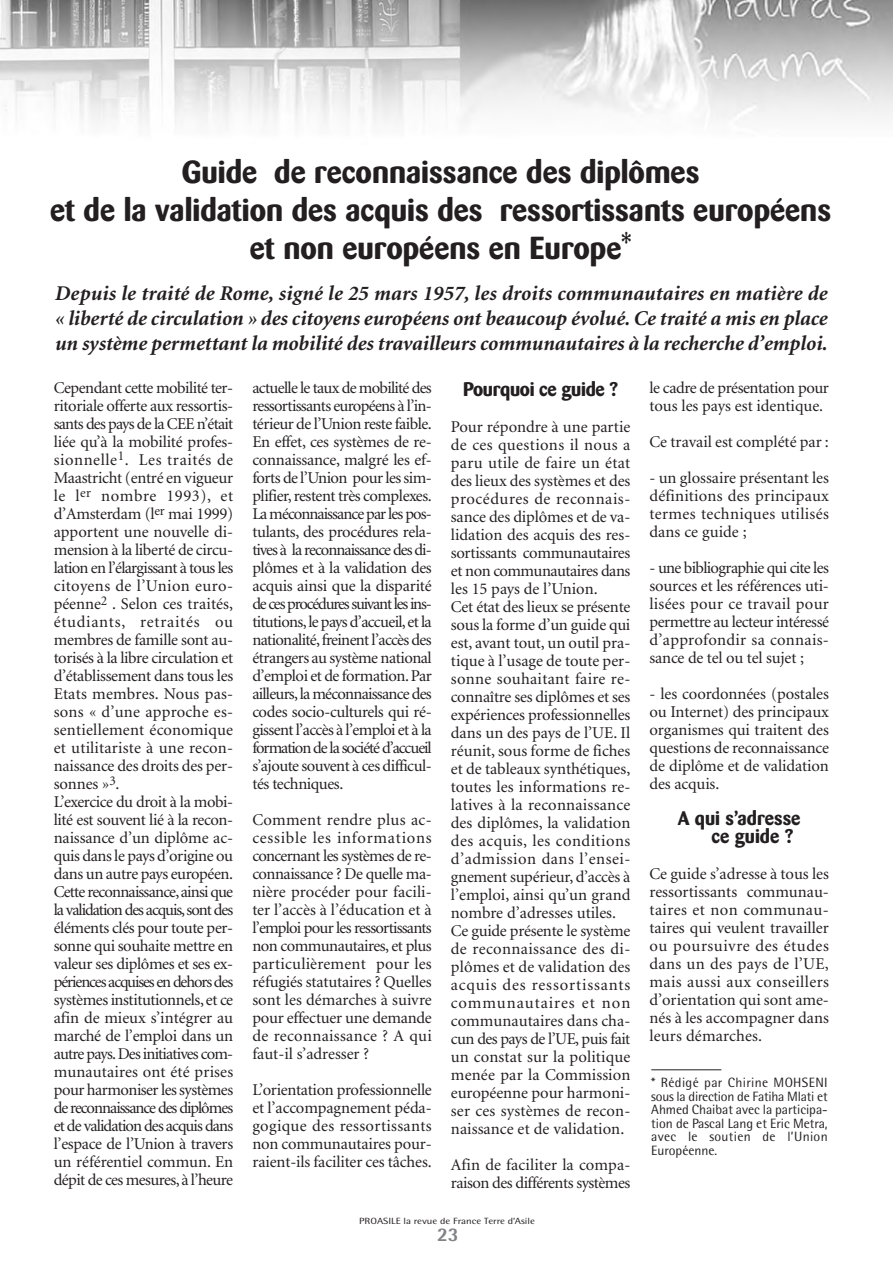
<style>
.page{position:relative;width:893px;height:1263px;background:#fff}
.page>*{position:absolute;margin:0;border:0;box-sizing:border-box;transform-origin:0 0}
.t1{font:700 31.5px/37.8px "Barmeno";color:#231f20;text-align:center}
.t2{font:italic 700 21px/25.2px "Minion";letter-spacing:-.005em;color:#231f20;text-align:justify}
.t3{font:700 19.5px/18px "Barmeno";color:#231f20}
.t4{font:800 19.5px "Rotis Semi Sans";color:#808285}
.t5{font:16.5px/18px "Minion";letter-spacing:-.01em;color:#231f20;text-align:justify}
.t6{font:16.5px/18px "Minion";letter-spacing:-.03em;color:#231f20}
.t7{font:13.5px/13.5px "Rotis Semi Sans";color:#231f20;text-align:justify}
.t8{font:9px "Rotis Semi Sans";color:#231f20;scale:1.2 1}
</style>
<div class="page">
<img style="left:0;top:0;width:893px;height:125px">
<hr style="left:651px;top:1069px;width:70px;height:1px;background:#231f20">
<h1 class="t1" style="left:50px;top:154px;width:782px">Guide de reconnaissance des diplômes<br>et de la validation des acquis des ressortissants européens et non européens en Europe*</h1>
<p class="t2" style="left:55px;top:282px;width:774px">Depuis le traité de Rome, signé le 25 mars 1957, les droits communautaires en matière de « liberté de circulation » des citoyens européens ont beaucoup évolué. Ce traité a mis en place un système permettant la mobilité des travailleurs communautaires à la recherche d’emploi.</p>
<p class="t5" style="left:54px;top:380px;width:181px;text-align:left">Cependant cette mobilité ter&shy;ritoriale offerte aux ressortis&shy;sants des pays de la CEE n’était liée qu’à la mobilité profes&shy;sionnelle<sup>1</sup>. Les traités de<br>Maastricht (entré en vigueur le l<sup>er</sup> nombre 1993), et d’Amsterdam (l<sup>er</sup> mai 1999) apportent une nouvelle di&shy;mension à la liberté de circu&shy;lation en l’élargissant à tous les citoyens de l’Union euro&shy;péenne<sup>2</sup> . Selon ces traités, étudiants, retraités ou membres de famille sont au&shy;torisés à la libre circulation et d’établissement dans tous les<br>Etats membres. Nous pas&shy;sons « d’une approche es&shy;sentiellement économique et utilitariste à une recon&shy;naissance des droits des per&shy;sonnes »<sup>3</sup>.<br>L’exercice du droit à la mobi&shy;lité est souvent lié à la recon&shy;naissance d’un diplôme ac&shy;quis dans le pays d’origine ou dans un autre pays européen.<br>Cette reconnaissance, ainsi que la validation des acquis, sont des éléments clés pour toute per&shy;sonne qui souhaite mettre en valeur ses diplômes et ses ex&shy;périences acquises en dehors des systèmes institutionnels, et ce afin de mieux s’intégrer au marché de l’emploi dans un autre pays. Des initiatives com&shy;munautaires ont été prises pour harmoniser les systèmes de reconnaissance des diplômes et de validation des acquis dans l’espace de l’Union à travers un référentiel commun. En dépit de ces mesures, à l’heure</p>
<p class="t5" style="left:252px;top:380px;width:181px">actuelle le taux de mobilité des ressortissants européens à l’in&shy;térieur de l’Union reste faible.<br>En effet, ces systèmes de re&shy;connaissance, malgré les ef&shy;forts de l’Union pour les sim&shy;plifier, restent très complexes.<br>La méconnaissance par les pos&shy;tulants, des procédures rela&shy;tives à la reconnaissance des di&shy;plômes et à la validation des acquis ainsi que la disparité de ces procédures suivant les ins&shy;titutions, le pays d’accueil, et la nationalité, freinent l’accès des étrangers au système national d’emploi et de formation. Par ailleurs, la méconnaissance des codes socio-culturels qui ré&shy;gissent l’accès à l’emploi et à la formation de la société d’accueil s’ajoute souvent à ces difficul&shy;tés techniques.</p>
<p class="t5" style="left:252px;top:812px;width:181px">Comment rendre plus ac&shy;cessible les informations concernant les systèmes de re&shy;connaissance ? De quelle ma&shy;nière procéder pour facili&shy;ter l’accès à l’éducation et à l’emploi pour les ressortissants non communautaires, et plus particulièrement pour les réfugiés statutaires ? Quelles sont les démarches à suivre pour effectuer une demande de reconnaissance ? A qui faut-il s’adresser ?</p>
<p class="t5" style="left:252px;top:1082px;width:181px">L’orientation professionnelle et l’accompagnement péda&shy;gogique des ressortissants non communautaires pour&shy;raient-ils faciliter ces tâches.</p>
<p class="t3" style="left:463px;top:381px;width:156px">Pourquoi ce guide ?</p>
<p class="t5" style="left:451px;top:419px;width:181px;text-align:left">Pour répondre à une partie de ces questions il nous a paru utile de faire un état des lieux des systèmes et des procédures de reconnais&shy;sance des diplômes et de va&shy;lidation des acquis des res&shy;sortissants communautaires et non communautaires dans les 15 pays de l’Union.<br>Cet état des lieux se présente sous la forme d’un guide qui est, avant tout, un outil pra&shy;tique à l’usage de toute per&shy;sonne souhaitant faire re&shy;connaître ses diplômes et ses expériences professionnelles dans un des pays de l’UE. Il réunit, sous forme de fiches et de tableaux synthétiques, toutes les informations re&shy;latives à la reconnaissance des diplômes, la validation des acquis, les conditions d’admission dans l’ensei&shy;gnement supérieur, d’accès à l’emploi, ainsi qu’un grand nombre d’adresses utiles.<br>Ce guide présente le système de reconnaissance des di&shy;plômes et de validation des acquis des ressortissants communautaires et non communautaires dans cha&shy;cun des pays de l’UE, puis fait un constat sur la politique menée par la Commission européenne pour harmoni&shy;ser ces systèmes de recon&shy;naissance et de validation.</p>
<p class="t6" style="left:451px;top:1157px;width:181px">Afin de faciliter la compa&shy;raison des différents systèmes</p>
<p class="t8" style="left:359px;top:1218px;width:148px">PROASILE la revue de France Terre d’Asile</p>
<p class="t4" style="left:437px;top:1228px;width:23px">23</p>
<p class="t4" style="left:437px;top:1228px;width:23px">16</p>
<p class="t5" style="left:649px;top:380px;width:181px">le cadre de présentation pour tous les pays est identique.</p>
<p class="t5" style="left:649px;top:434px;width:181px">Ce travail est complété par :</p>
<p class="t5" style="left:649px;top:470px;width:181px">- un glossaire présentant les définitions des principaux termes techniques utilisés dans ce guide ;</p>
<p class="t5" style="left:649px;top:560px;width:181px">- une bibliographie qui cite les sources et les références uti&shy;lisées pour ce travail pour permettre au lecteur intéressé d’approfondir sa connais&shy;sance de tel ou tel sujet ;</p>
<p class="t5" style="left:649px;top:686px;width:181px">- les coordonnées (postales ou Internet) des principaux organismes qui traitent des questions de reconnaissance de diplôme et de validation des acquis.</p>
<p class="t3" style="left:712px;top:810px;width:90px;text-indent:-34px">A qui s’adresse ce guide ?</p>
<p class="t5" style="left:649px;top:866px;width:181px">Ce guide s’adresse à tous les ressortissants communau&shy;taires et non communau&shy;taires qui veulent travailler ou poursuivre des études dans un des pays de l’UE, mais aussi aux conseillers d’orientation qui sont ame&shy;nés à les accompagner dans leurs démarches.</p>
<p class="t7" style="left:651px;top:1077px;width:178px">* Rédigé par Chirine MOHSENI sous la direction de Fatiha Mlati et Ahmed Chaibat avec la participa&shy;tion de Pascal Lang et Eric Metra, avec le soutien de l’Union Européenne.</p>
</div>
